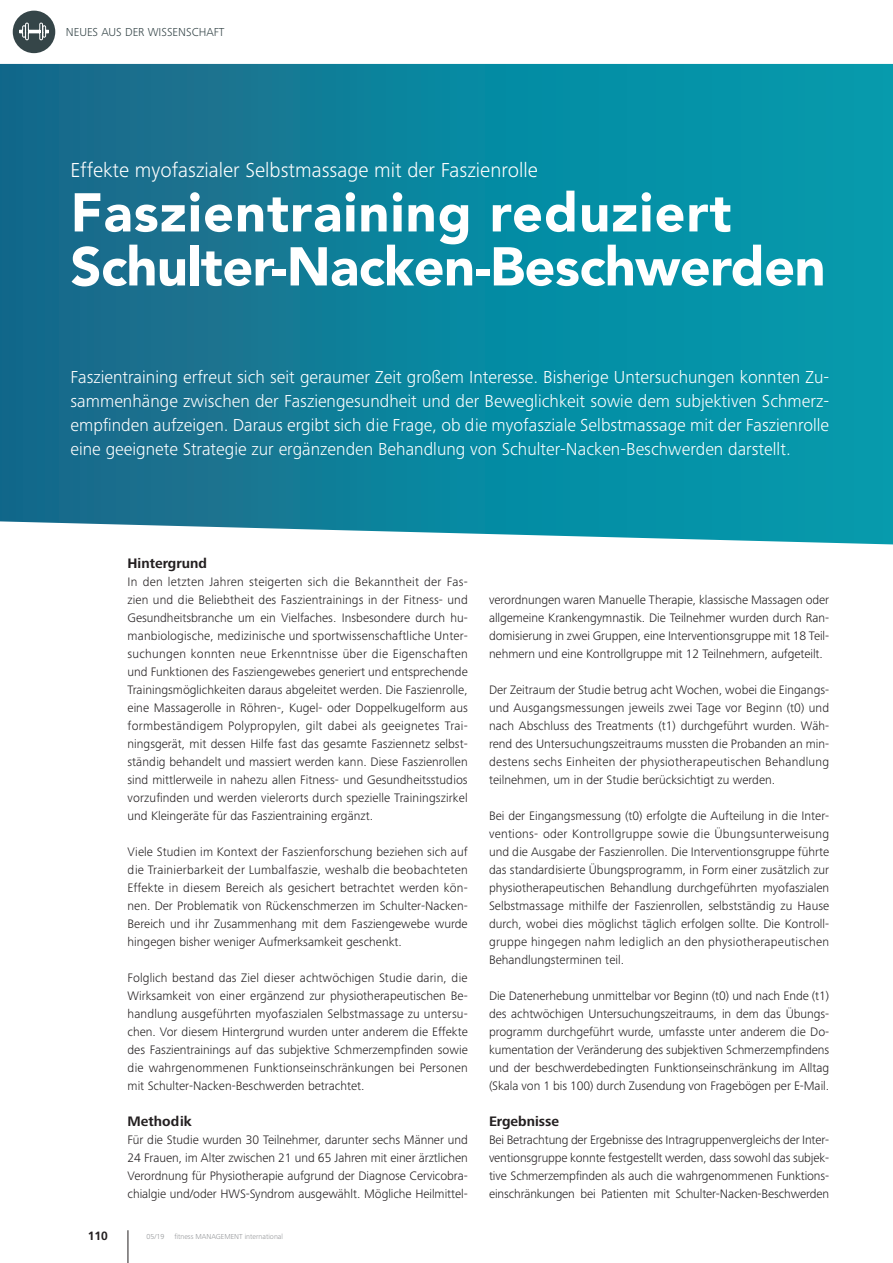
<style>
.page{position:relative;width:893px;height:1263px;background:#fff}
.page>*{position:absolute;margin:0;border:0;box-sizing:border-box;transform-origin:0 0}
.t1{font:900 54px/54px "Avenir";letter-spacing:-.005em;color:#fff}
.t2{font:300 21px "Frutiger Next Pro";color:#fff}
.t3{font:300 18px/24px "Frutiger Next Pro";color:#fff;text-align:justify}
.t4{font:700 14.25px "Frutiger Next Pro";color:#231f20}
.t5{font:300 12.75px/18px "Frutiger Next Pro";color:#231f20;text-align:justify}
.t6{font:300 12px "Frutiger Next Pro";color:#354548}
.t7{font:700 12px "Frutiger";color:#231f20}
.t8{font:300 7.5px "Frutiger Next Pro";color:#939598}
</style>
<div class="page">
<svg style="left:0;top:64px;width:893px;height:480px;background:#12879f"></svg>
<div style="left:13px;top:11px;width:42px;height:42px;background:#354548;border-radius:50%"></div>
<svg style="left:19px;top:22px;width:30px;height:19px"></svg>
<hr style="left:128px;top:1230px;width:1px;height:33px;background:#231f20">
<p class="t6" style="left:66px;top:25px;width:160px">NEUES AUS DER WISSENSCHAFT</p>
<h2 class="t2" style="left:71px;top:158px;width:469px">Effekte myofaszialer Selbstmassage mit der Faszienrolle</h2>
<h1 class="t1" style="left:71px;top:184px;width:757px">Faszientraining reduziert<br>Schulter-Nacken-Beschwerden</h1>
<p class="t3" style="left:71px;top:365px;width:760px">Faszientraining erfreut sich seit geraumer Zeit großem Interesse. Bisherige Untersuchungen konnten Zu&shy;sammenhänge zwischen der Fasziengesundheit und der Beweglichkeit sowie dem subjektiven Schmerz&shy;empfinden aufzeigen. Daraus ergibt sich die Frage, ob die myofasziale Selbstmassage mit der Faszienrolle eine geeignete Strategie zur ergänzenden Behandlung von Schulter-Nacken-Beschwerden darstellt.</p>
<p class="t4" style="left:128px;top:555px;width:81px">Hintergrund</p>
<p class="t5" style="left:128px;top:573px;width:342px">In den letzten Jahren steigerten sich die Bekanntheit der Fas&shy;zien und die Beliebtheit des Faszientrainings in der Fitness- und Gesundheitsbranche um ein Vielfaches. Insbesondere durch hu&shy;manbiologische, medizinische und sportwissenschaftliche Unter&shy;suchungen konnten neue Erkenntnisse über die Eigenschaften und Funktionen des Fasziengewebes generiert und entsprechende Trainingsmöglichkeiten daraus abgeleitet werden. Die Faszienrolle, eine Massagerolle in Röhren-, Kugel- oder Doppelkugelform aus formbeständigem Polypropylen, gilt dabei als geeignetes Trai&shy;ningsgerät, mit dessen Hilfe fast das gesamte Fasziennetz selbst&shy;ständig behandelt und massiert werden kann. Diese Faszienrollen sind mittlerweile in nahezu allen Fitness- und Gesundheitsstudios vorzufinden und werden vielerorts durch spezielle Trainingszirkel und Kleingeräte für das Faszientraining ergänzt.</p>
<p class="t5" style="left:128px;top:843px;width:342px">Viele Studien im Kontext der Faszienforschung beziehen sich auf die Trainierbarkeit der Lumbalfaszie, weshalb die beobachteten Effekte in diesem Bereich als gesichert betrachtet werden kön&shy;nen. Der Problematik von Rückenschmerzen im Schulter-Nacken-Bereich und ihr Zusammenhang mit dem Fasziengewebe wurde hingegen bisher weniger Aufmerksamkeit geschenkt.</p>
<p class="t5" style="left:128px;top:969px;width:342px">Folglich bestand das Ziel dieser achtwöchigen Studie darin, die Wirksamkeit von einer ergänzend zur physiotherapeutischen Be&shy;handlung ausgeführten myofaszialen Selbstmassage zu untersu&shy;chen. Vor diesem Hintergrund wurden unter anderem die Effekte des Faszientrainings auf das subjektive Schmerzempfinden sowie die wahrgenommenen Funktionseinschränkungen bei Personen mit Schulter-Nacken-Beschwerden betrachtet.</p>
<p class="t4" style="left:128px;top:1113px;width:66px">Methodik</p>
<p class="t5" style="left:128px;top:1131px;width:342px">Für die Studie wurden 30 Teilnehmer, darunter sechs Männer und 24 Frauen, im Alter zwischen 21 und 65 Jahren mit einer ärztlichen Verordnung für Physiotherapie aufgrund der Diagnose Cervicobra&shy;chialgie und/oder HWS-Syndrom ausgewählt. Mögliche Heilmittel-</p>
<p class="t7" style="left:88px;top:1228px;width:22px">110</p>
<p class="t8" style="left:146px;top:1232px;width:20px">05/19</p>
<p class="t8" style="left:174px;top:1232px;width:110px">fitness MANAGEMENT international</p>
<p class="t5" style="left:489px;top:591px;width:342px">verordnungen waren Manuelle Therapie, klassische Massagen oder allgemeine Krankengymnastik. Die Teilnehmer wurden durch Ran&shy;domisierung in zwei Gruppen, eine Interventionsgruppe mit 18 Teil&shy;nehmern und eine Kontrollgruppe mit 12 Teilnehmern, aufgeteilt.</p>
<p class="t5" style="left:489px;top:681px;width:342px">Der Zeitraum der Studie betrug acht Wochen, wobei die Eingangs&shy;und Ausgangsmessungen jeweils zwei Tage vor Beginn (t0) und nach Abschluss des Treatments (t1) durchgeführt wurden. Wäh&shy;rend des Untersuchungszeitraums mussten die Probanden an min&shy;destens sechs Einheiten der physiotherapeutischen Behandlung teilnehmen, um in der Studie berücksichtigt zu werden.</p>
<p class="t5" style="left:489px;top:807px;width:342px">Bei der Eingangsmessung (t0) erfolgte die Aufteilung in die Inter&shy;ventions- oder Kontrollgruppe sowie die Übungsunterweisung und die Ausgabe der Faszienrollen. Die Interventionsgruppe führte das standardisierte Übungsprogramm, in Form einer zusätzlich zur physiotherapeutischen Behandlung durchgeführten myofaszialen Selbstmassage mithilfe der Faszienrollen, selbstständig zu Hause durch, wobei dies möglichst täglich erfolgen sollte. Die Kontroll&shy;gruppe hingegen nahm lediglich an den physiotherapeutischen Behandlungsterminen teil.</p>
<p class="t5" style="left:489px;top:987px;width:342px">Die Datenerhebung unmittelbar vor Beginn (t0) und nach Ende (t1) des achtwöchigen Untersuchungszeitraums, in dem das Übungs&shy;programm durchgeführt wurde, umfasste unter anderem die Do&shy;kumentation der Veränderung des subjektiven Schmerzempfindens und der beschwerdebedingten Funktionseinschränkung im Alltag (Skala von 1 bis 100) durch Zusendung von Fragebögen per E-Mail.</p>
<p class="t4" style="left:489px;top:1113px;width:72px">Ergebnisse</p>
<p class="t5" style="left:489px;top:1131px;width:342px">Bei Betrachtung der Ergebnisse des Intragruppenvergleichs der Inter&shy;ventionsgruppe konnte festgestellt werden, dass sowohl das subjek&shy;tive Schmerzempfinden als auch die wahrgenommenen Funktions&shy;einschränkungen bei Patienten mit Schulter-Nacken-Beschwerden</p>
</div>
